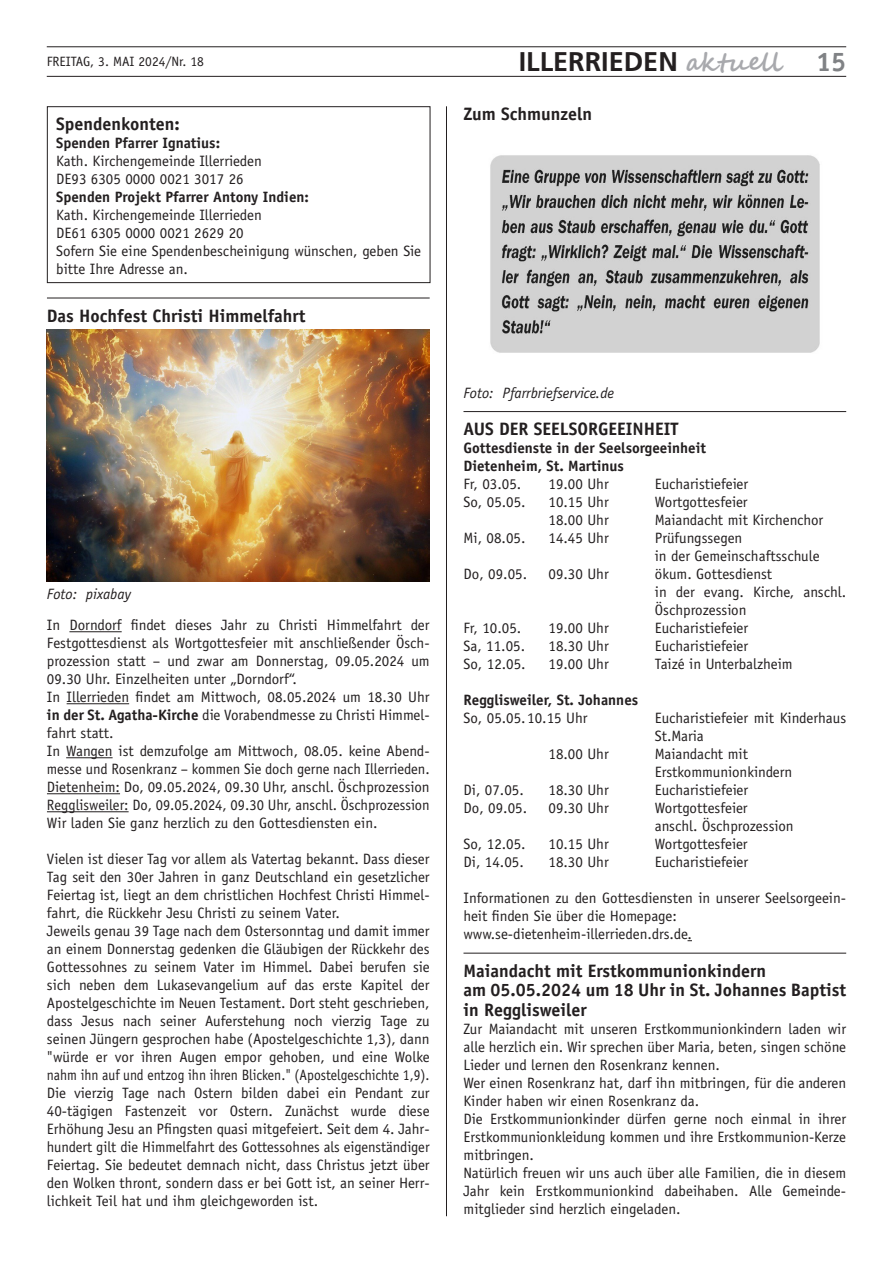
<style>
.page{position:relative;width:893px;height:1263px;background:#fff}
.page>*{position:absolute;margin:0;border:0;box-sizing:border-box;transform-origin:0 0}
.t1{font:700 27px "Frutiger";color:#231f20}
.t2{font:700 27px "Officina Sans";color:#808285}
.t3{font:700 18px/19.5px "Officina Sans";color:#231f20}
.t4{font:15px/18px "Officina Sans";color:#231f20}
.t5{font:700 15px/18px "Officina Sans";color:#231f20}
.t6{font:italic 15px "Officina Sans";color:#231f20}
.t7{font:13.5px "Officina Sans";color:#231f20}
.s1{font-family:"Segoe Script";font-size:25.5px;color:#a8a9ad}
.s2{font-weight:700}
</style>
<div class="page">
<hr style="left:47px;top:76px;width:799px;height:1px;background:#231f20">
<hr style="left:47px;top:47px;width:799px;height:1px;background:#231f20">
<hr style="left:446px;top:106px;width:1px;height:1110px;background:#231f20">
<hr style="left:463px;top:411px;width:383px;height:1px;background:#231f20">
<hr style="left:463px;top:953px;width:383px;height:1px;background:#231f20">
<img style="left:490px;top:155px;width:330px;height:198px">
<hr style="left:47px;top:298px;width:383px;height:1px;background:#231f20">
<hr style="left:69px;top:631px;width:53px;height:1px;background:#231f20">
<hr style="left:67px;top:703px;width:62px;height:1px;background:#231f20">
<hr style="left:66px;top:757px;width:47px;height:1px;background:#231f20">
<hr style="left:47px;top:793px;width:73px;height:1px;background:#231f20">
<hr style="left:47px;top:811px;width:82px;height:1px;background:#231f20">
<div style="left:47px;top:106px;width:383px;height:177px;border:1px solid #231f20"></div>
<img style="left:47px;top:329px;width:383px;height:252px">
<p class="t7" style="left:47px;top:53px;width:159px">FREITAG, 3. MAI 2024/Nr. 18</p>
<h1 class="t1" style="left:519px;top:46px;width:264px">ILLERRIEDEN <span class="s1">aktuell</span></h1>
<h1 class="t2" style="left:816px;top:45px;width:32px">15</h1>
<p class="t3" style="left:463px;top:104px;width:130px">Zum Schmunzeln</p>
<p class="t3" style="left:56px;top:114px;width:125px">Spendenkonten:</p>
<p class="t5" style="left:56px;top:133px;width:165px">Spenden Pfarrer Ignatius:</p>
<p class="t4" style="left:56px;top:152px;width:207px">Kath. Kirchengemeinde Illerrieden<br>DE93 6305 0000 0021 3017 26</p>
<p class="t5" style="left:56px;top:187px;width:254px">Spenden Projekt Pfarrer Antony Indien:</p>
<p class="t4" style="left:56px;top:206px;width:366px">Kath. Kirchengemeinde Illerrieden<br>DE61 6305 0000 0021 2629 20<br>Sofern Sie eine Spendenbescheinigung wünschen, geben Sie bitte Ihre Adresse an.</p>
<p class="t3" style="left:47px;top:305px;width:260px">Das Hochfest Christi Himmelfahrt</p>
<p class="t6" style="left:47px;top:586px;width:86px">Foto: pixabay</p>
<p class="t4" style="left:47px;top:616px;width:384px">In Dorndorf findet dieses Jahr zu Christi Himmelfahrt der Festgottesdienst als Wortgottesfeier mit anschließender Ösch&shy;prozession statt – und zwar am Donnerstag, 09.05.2024 um 09.30 Uhr. Einzelheiten unter „Dorndorf“.<br>In Illerrieden findet am Mittwoch, 08.05.2024 um 18.30 Uhr <span class="s2">in der St. Agatha-Kirche</span> die Vorabendmesse zu Christi Himmel&shy;fahrt statt.<br>In Wangen ist demzufolge am Mittwoch, 08.05. keine Abend&shy;messe und Rosenkranz – kommen Sie doch gerne nach Illerrieden.<br>Dietenheim: Do, 09.05.2024, 09.30 Uhr, anschl. Öschprozession Regglisweiler: Do, 09.05.2024, 09.30 Uhr, anschl. Öschprozession Wir laden Sie ganz herzlich zu den Gottesdiensten ein.</p>
<p class="t4" style="left:47px;top:850px;width:384px">Vielen ist dieser Tag vor allem als Vatertag bekannt. Dass dieser Tag seit den 30er Jahren in ganz Deutschland ein gesetzlicher Feiertag ist, liegt an dem christlichen Hochfest Christi Himmel&shy;fahrt, die Rückkehr Jesu Christi zu seinem Vater.<br>Jeweils genau 39 Tage nach dem Ostersonntag und damit immer an einem Donnerstag gedenken die Gläubigen der Rückkehr des Gottessohnes zu seinem Vater im Himmel. Dabei berufen sie sich neben dem Lukasevangelium auf das erste Kapitel der Apostelgeschichte im Neuen Testament. Dort steht geschrieben, dass Jesus nach seiner Auferstehung noch vierzig Tage zu seinen Jüngern gesprochen habe (Apostelgeschichte 1,3), dann "würde er vor ihren Augen empor gehoben, und eine Wolke nahm ihn auf und entzog ihn ihren Blicken." (Apostelgeschichte 1,9).<br>Die vierzig Tage nach Ostern bilden dabei ein Pendant zur 40-tägigen Fastenzeit vor Ostern. Zunächst wurde diese Erhöhung Jesu an Pfingsten quasi mitgefeiert. Seit dem 4. Jahr&shy;hundert gilt die Himmelfahrt des Gottessohnes als eigenständiger Feiertag. Sie bedeutet demnach nicht, dass Christus jetzt über den Wolken thront, sondern dass er bei Gott ist, an seiner Herr&shy;lichkeit Teil hat und ihm gleichgeworden ist.</p>
<p class="t6" style="left:463px;top:384px;width:152px">Foto: Pfarrbriefservice.de</p>
<p class="t3" style="left:463px;top:419px;width:216px">AUS DER SEELSORGEEINHEIT</p>
<p class="t5" style="left:463px;top:439px;width:244px">Gottesdienste in der Seelsorgeeinheit<br>Dietenheim, St. Martinus</p>
<p class="t4" style="left:463px;top:475px;width:59px">Fr, 03.05.</p>
<p class="t4" style="left:548px;top:475px;width:62px">19.00 Uhr</p>
<p class="t4" style="left:655px;top:475px;width:95px">Eucharistiefeier</p>
<p class="t4" style="left:463px;top:493px;width:64px">So, 05.05.</p>
<p class="t4" style="left:548px;top:493px;width:62px">10.15 Uhr</p>
<p class="t4" style="left:655px;top:493px;width:94px">Wortgottesfeier</p>
<p class="t4" style="left:548px;top:511px;width:62px">18.00 Uhr</p>
<p class="t4" style="left:655px;top:511px;width:170px">Maiandacht mit Kirchenchor</p>
<p class="t4" style="left:463px;top:529px;width:63px">Mi, 08.05.</p>
<p class="t4" style="left:548px;top:529px;width:62px">14.45 Uhr</p>
<p class="t4" style="left:655px;top:529px;width:166px">Prüfungssegen<br>in der Gemeinschaftsschule</p>
<p class="t4" style="left:463px;top:565px;width:65px">Do, 09.05.</p>
<p class="t4" style="left:548px;top:565px;width:62px">09.30 Uhr</p>
<p class="t4" style="left:655px;top:565px;width:193px">ökum. Gottesdienst<br>in der evang. Kirche, anschl.<br>Öschprozession</p>
<p class="t4" style="left:463px;top:619px;width:59px">Fr, 10.05.</p>
<p class="t4" style="left:548px;top:619px;width:62px">19.00 Uhr</p>
<p class="t4" style="left:655px;top:619px;width:95px">Eucharistiefeier</p>
<p class="t4" style="left:463px;top:637px;width:63px">Sa, 11.05.</p>
<p class="t4" style="left:548px;top:637px;width:62px">18.30 Uhr</p>
<p class="t4" style="left:655px;top:637px;width:95px">Eucharistiefeier</p>
<p class="t4" style="left:463px;top:655px;width:64px">So, 12.05.</p>
<p class="t4" style="left:548px;top:655px;width:62px">19.00 Uhr</p>
<p class="t4" style="left:655px;top:655px;width:139px">Taizé in Unterbalzheim</p>
<p class="t5" style="left:463px;top:691px;width:176px">Regglisweiler, St. Johannes</p>
<p class="t4" style="left:463px;top:709px;width:126px">So, 05.05.10.15 Uhr</p>
<p class="t4" style="left:655px;top:709px;width:193px">Eucharistiefeier mit Kinderhaus<br>St.Maria</p>
<p class="t4" style="left:548px;top:745px;width:62px">18.00 Uhr</p>
<p class="t4" style="left:655px;top:745px;width:139px">Maiandacht mit<br>Erstkommunionkindern</p>
<p class="t4" style="left:463px;top:781px;width:62px">Di, 07.05.</p>
<p class="t4" style="left:548px;top:781px;width:62px">18.30 Uhr</p>
<p class="t4" style="left:655px;top:781px;width:95px">Eucharistiefeier</p>
<p class="t4" style="left:463px;top:799px;width:65px">Do, 09.05.</p>
<p class="t4" style="left:548px;top:799px;width:62px">09.30 Uhr</p>
<p class="t4" style="left:655px;top:799px;width:140px">Wortgottesfeier anschl. Öschprozession</p>
<p class="t4" style="left:463px;top:835px;width:64px">So, 12.05.</p>
<p class="t4" style="left:548px;top:835px;width:62px">10.15 Uhr</p>
<p class="t4" style="left:655px;top:835px;width:94px">Wortgottesfeier</p>
<p class="t4" style="left:463px;top:853px;width:62px">Di, 14.05.</p>
<p class="t4" style="left:548px;top:853px;width:62px">18.30 Uhr</p>
<p class="t4" style="left:655px;top:853px;width:95px">Eucharistiefeier</p>
<p class="t4" style="left:463px;top:889px;width:384px">Informationen zu den Gottesdiensten in unserer Seelsorgeein&shy;heit finden Sie über die Homepage: www.se-dietenheim-illerrieden.drs.de.</p>
<p class="t3" style="left:463px;top:961px;width:384px">Maiandacht mit Erstkommunionkindern<br>am 05.05.2024 um 18 Uhr in St. Johannes Baptist in Regglisweiler</p>
<p class="t4" style="left:463px;top:1020px;width:384px">Zur Maiandacht mit unseren Erstkommunionkindern laden wir alle herzlich ein. Wir sprechen über Maria, beten, singen schöne Lieder und lernen den Rosenkranz kennen.<br>Wer einen Rosenkranz hat, darf ihn mitbringen, für die anderen Kinder haben wir einen Rosenkranz da.<br>Die Erstkommunionkinder dürfen gerne noch einmal in ihrer Erstkommunionkleidung kommen und ihre Erstkommunion-Kerze mitbringen.<br>Natürlich freuen wir uns auch über alle Familien, die in diesem Jahr kein Erstkommunionkind dabeihaben. Alle Gemeinde&shy;mitglieder sind herzlich eingeladen.</p>
</div>
